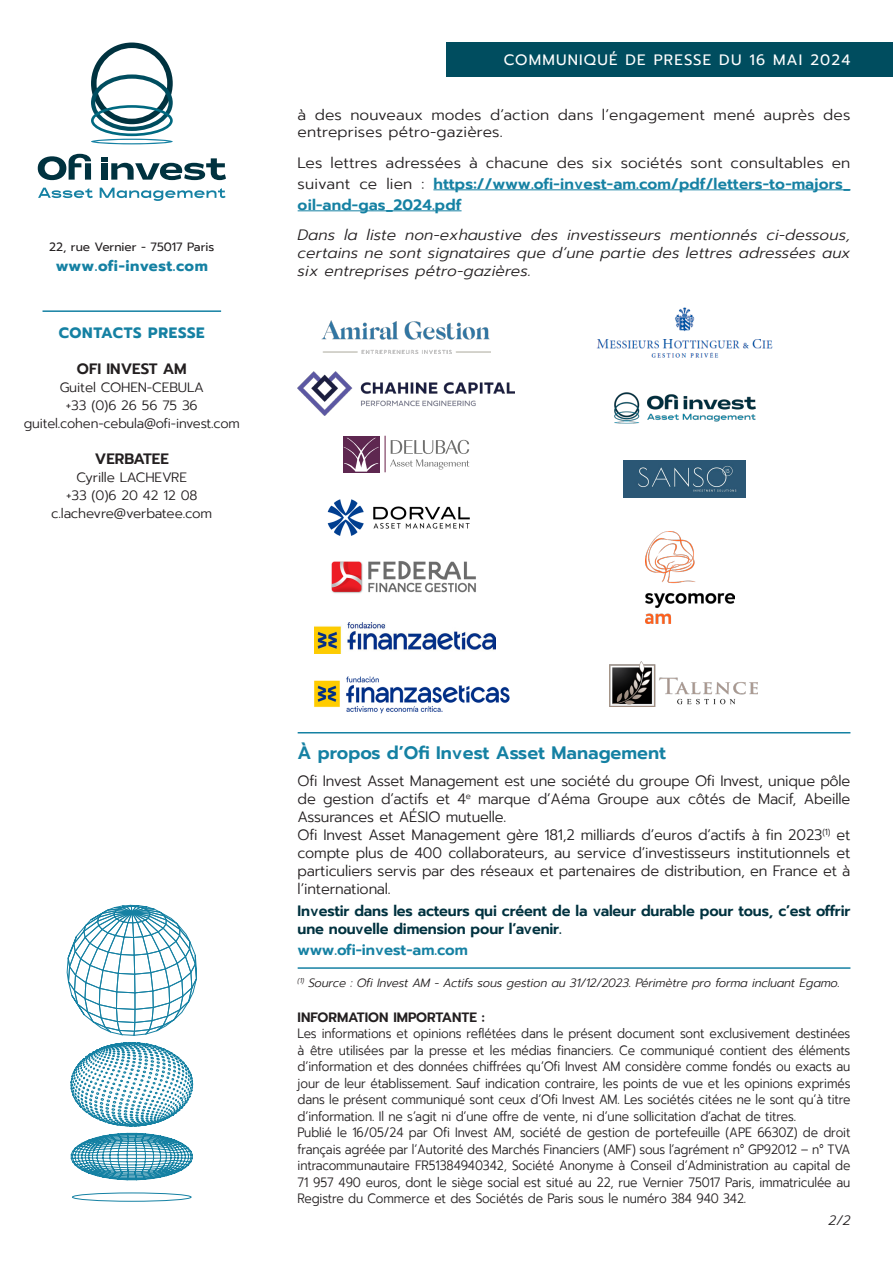
<style>
.page{position:relative;width:893px;height:1263px;background:#fff}
.page>*{position:absolute;margin:0;border:0;box-sizing:border-box;transform-origin:0 0}
.t1{font:600 18px "Prompt";color:#1581a3}
.t2{font:300 15px/18px "Prompt";letter-spacing:-.005em;color:#231f20;text-align:justify}
.t3{font:italic 300 15px/18px "Prompt";letter-spacing:.01em;color:#231f20;text-align:justify}
.t4{font:600 15px/18px "Prompt";letter-spacing:-.01em;color:#00323f}
.t5{font:15px "Prompt";letter-spacing:.08em;color:#fff}
.t6{font:600 15px "Prompt";letter-spacing:-.005em;color:#1581a3}
.t7{font:600 15px "Prompt";color:#231f20}
.t8{font:700 15px "Prompt";letter-spacing:.025em;color:#1581a3}
.t9{font:700 15px "Prompt";letter-spacing:.05em;color:#1581a3}
.t10{font:300 13.5px/16.5px "Prompt";letter-spacing:-.01em;color:#231f20;text-align:justify;scale:.9 1}
.t11{font:300 13.5px/18px "Prompt";letter-spacing:-.01em;color:#231f20;text-align:center}
.t12{font:600 13.5px "Prompt";color:#231f20}
.t13{font:italic 300 13.5px "Prompt";color:#231f20}
.t14{font:italic 300 12px "Prompt";letter-spacing:-.01em;color:#231f20}
.t15{font:12px "Prompt";color:#231f20}
.s1{font-weight:600;color:#1581a3}
</style>
<div class="page">
<svg style="left:66px;top:905px;width:131px;height:222px"></svg>
<svg style="left:71px;top:1133px;width:122px;height:47px"></svg>
<div style="left:72px;top:1193px;width:119px;height:8px;border:1px solid #1581a3;border-radius:50%"></div>
<hr style="left:433px;top:189px;width:417px;height:1px;background:#1581a3">
<hr style="left:298px;top:210px;width:164px;height:1px;background:#1581a3">
<hr style="left:43px;top:310px;width:178px;height:2px;background:#1581a3">
<svg style="left:38px;top:188px;width:55px;height:10px"></svg>
<svg style="left:100px;top:188px;width:126px;height:13px"></svg>
<svg style="left:38px;top:154px;width:53px;height:26px"></svg>
<svg style="left:101px;top:157px;width:125px;height:23px"></svg>
<svg style="left:91px;top:43px;width:82px;height:101px"></svg>
<div style="left:446px;top:43px;width:447px;height:34px;background:#004d5f"></div>
<img style="left:298px;top:372px;width:216px;height:44px">
<img style="left:597px;top:307px;width:176px;height:51px">
<img style="left:322px;top:320px;width:168px;height:34px">
<img style="left:331px;top:561px;width:145px;height:32px">
<img style="left:646px;top:532px;width:88px;height:91px">
<div style="left:343px;top:436px;width:36px;height:36px;background:#5e2750"></div>
<svg style="left:344px;top:438px;width:35px;height:34px"></svg>
<hr style="left:385px;top:436px;width:1px;height:36px;background:#671d47">
<svg style="left:390px;top:440px;width:79px;height:30px"></svg>
<img style="left:614px;top:392px;width:142px;height:32px">
<img style="left:327px;top:499px;width:143px;height:37px">
<img style="left:623px;top:460px;width:123px;height:38px">
<img style="left:314px;top:622px;width:182px;height:31px">
<img style="left:610px;top:661px;width:147px;height:46px">
<img style="left:314px;top:676px;width:196px;height:38px">
<hr style="left:298px;top:732px;width:552px;height:1px;background:#1581a3">
<hr style="left:298px;top:967px;width:552px;height:2px;background:#1581a3">
<p class="t15" style="left:49px;top:239px;width:167px">22, rue Vernier - 75017 Paris</p>
<p class="t8" style="left:56px;top:254px;width:154px">www.ofi-invest.com</p>
<p class="t9" style="left:59px;top:321px;width:147px">CONTACTS PRESSE</p>
<p class="t7" style="left:77px;top:357px;width:111px">OFI INVEST AM</p>
<p class="t11" style="left:60px;top:378px;width:146px">Guitel COHEN-CEBULA</p>
<p class="t11" style="left:66px;top:396px;width:133px">+33 (0)6 26 56 75 36</p>
<p class="t11" style="left:24px;top:414px;width:218px">guitel.cohen-cebula@ofi-invest.com</p>
<p class="t7" style="left:95px;top:447px;width:75px">VERBATEE</p>
<p class="t11" style="left:77px;top:468px;width:112px">Cyrille LACHEVRE</p>
<p class="t11" style="left:51px;top:486px;width:162px">+33 (0)6 20 42 12 08 c.lachevre@verbatee.com</p>
<p class="t5" style="left:504px;top:49px;width:348px">COMMUNIQUÉ DE PRESSE DU 16 MAI 2024</p>
<p class="t2" style="left:298px;top:106px;width:554px;line-height:17.2px">à des nouveaux modes d’action dans l’engagement mené auprès des entreprises pétro-gazières.</p>
<p class="t2" style="left:298px;top:152px;width:554px;line-height:21px">Les lettres adressées à chacune des six sociétés sont consultables en suivant ce lien : <span class="s1">https://www.ofi-invest-am.com/pdf/letters-to-majors_ oil-and-gas_2024.pdf</span></p>
<p class="t3" style="left:298px;top:226px;width:554px">Dans la liste non-exhaustive des investisseurs mentionnés ci-dessous, certains ne sont signataires que d’une partie des lettres adressées aux six entreprises pétro-gazières.</p>
<p class="t1" style="left:298px;top:739px;width:370px">À propos d’Ofi Invest Asset Management</p>
<p class="t2" style="left:298px;top:771px;width:554px">Ofi Invest Asset Management est une société du groupe Ofi Invest, unique pôle de gestion d’actifs et 4<sup>e</sup> marque d’Aéma Groupe aux côtés de Macif, Abeille Assurances et AÉSIO mutuelle.</p>
<p class="t2" style="left:298px;top:825px;width:554px">Ofi Invest Asset Management gère 181,2 milliards d’euros d’actifs à fin 2023<sup>(1)</sup> et compte plus de 400 collaborateurs, au service d’investisseurs institutionnels et particuliers servis par des réseaux et partenaires de distribution, en France et à l’international.</p>
<p class="t4" style="left:298px;top:901px;width:554px">Investir dans les acteurs qui créent de la valeur durable pour tous, c’est offrir une nouvelle dimension pour l’avenir.</p>
<p class="t6" style="left:298px;top:938px;width:172px">www.ofi-invest-am.com</p>
<p class="t14" style="left:298px;top:975px;width:544px"><sup>(1)</sup> Source : Ofi Invest AM - Actifs sous gestion au 31/12/2023. Périmètre pro forma incluant Egamo.</p>
<p class="t12" style="left:298px;top:1007px;width:189px">INFORMATION IMPORTANTE :</p>
<p class="t10" style="left:298px;top:1025px;width:616px">Les informations et opinions reflétées dans le présent document sont exclusivement destinées à être utilisées par la presse et les médias financiers. Ce communiqué contient des éléments d’information et des données chiffrées qu’Ofi Invest AM considère comme fondés ou exacts au jour de leur établissement. Sauf indication contraire, les points de vue et les opinions exprimés dans le présent communiqué sont ceux d’Ofi Invest AM. Les sociétés citées ne le sont qu’à titre d’information. Il ne s’agit ni d’une offre de vente, ni d’une sollicitation d’achat de titres.</p>
<p class="t10" style="left:298px;top:1124px;width:616px">Publié le 16/05/24 par Ofi Invest AM, société de gestion de portefeuille (APE 6630Z) de droit français agréée par l’Autorité des Marchés Financiers (AMF) sous l’agrément n° GP92012 – n° TVA intracommunautaire FR51384940342, Société Anonyme à Conseil d’Administration au capital de 71 957 490 euros, dont le siège social est situé au 22, rue Vernier 75017 Paris, immatriculée au Registre du Commerce et des Sociétés de Paris sous le numéro 384 940 342.</p>
<p class="t13" style="left:828px;top:1210px;width:23px">2/2</p>
</div>
